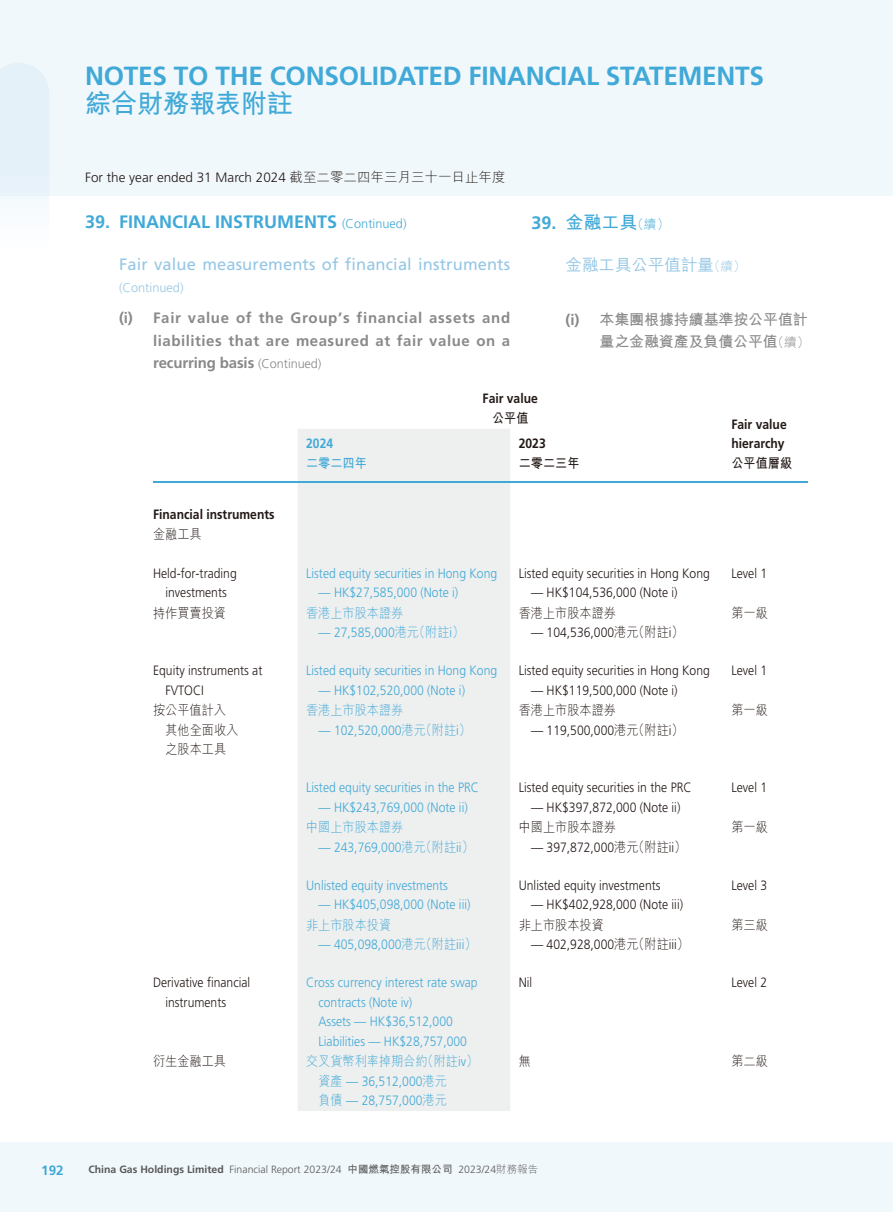
<style>
.page{position:relative;width:893px;height:1212px;background:#f1f8fc}
.page>*{position:absolute;margin:0;border:0;box-sizing:border-box;transform-origin:0 0}
.t1{font:700 26.25px "Frutiger LT Std";letter-spacing:-.01em;color:#41a9d7}
.t2{font:26.25px "M Hei HK Bold E Ten B5 H";letter-spacing:-.01em;color:#41a9d7}
.t3{font:700 18px "Frutiger LT Std";color:#41a9d7}
.t4{font:18px "M Hei HK Bold E Ten B5 H";color:#41a9d7}
.t5{font:16.5px "Frutiger LT Std";letter-spacing:.005em;color:#95c7e5}
.t6{font:16.5px "M Hei HK Medium E Ten B5 H";color:#95c7e5}
.t7{font:700 15px/22.5px "Frutiger LT Std";letter-spacing:.035em;color:#898989;text-align:justify}
.t8{font:15px/22.5px "M Hei HK Bold E Ten B5 H";letter-spacing:-.01em;color:#898989;text-align:right}
.t9{font:300 13.5px/19.5px "Frutiger LT Std";color:#41a9d7;scale:.9 1}
.t10{font:300 13.5px/19.5px "Frutiger LT Std";color:#231916;scale:.9 1}
.t11{font:13.5px/19.5px "M Hei HK Light E Ten B5 H";color:#231916;scale:.9 1}
.t12{font:700 13.5px/19.5px "Frutiger LT Std";color:#231916;scale:.9 1}
.t13{font:13.5px "M Hei HK Light E Ten B5 H";color:#41a9d7;scale:.9 1}
.t14{font:300 13.5px "Frutiger LT Std";color:#231916}
.t15{font:13.5px "M Hei HK Bold E Ten B5 H";color:#231916;scale:.9 1}
.t16{font:13.5px "M Hei HK Bold E Ten B5 H";color:#41a9d7;scale:.9 1}
.t17{font:700 13.5px "Frutiger LT Std";color:#41a9d7;scale:.9 1}
.t18{font:700 13.5px "Frutiger LT Std";color:#41a9d7}
.t19{font:300 12.75px "Frutiger LT Std";color:#95c7e5}
.t20{font:300 10.5px "Frutiger LT Std";color:#595857}
.s1{font-family:"M Hei HK Light E Ten B5 H";font-weight:400}
.s2{font-family:"Frutiger LT Std";font-weight:700}
.s3{font-family:"M Hei HK Light E Ten B5 H";font-size:12.75px}
.s4{font-weight:300;font-size:12.75px}
.s5{font-family:"Frutiger LT Std";font-weight:300}
.s6{font-weight:700}
.s7{font-family:"M Hei HK Bold E Ten B5 H";font-weight:400}
</style>
<div class="page">
<div style="left:0;top:196px;width:893px;height:946px;background:#fff"></div>
<div style="left:0;top:63px;width:49px;height:138px;background:#e5f1f9"></div>
<div style="left:298px;top:429px;width:212px;height:682px;background:#eeefef"></div>
<hr style="left:153px;top:481px;width:655px;height:2px;background:#41a9d7">
<h1 class="t1" style="left:85px;top:63px;width:681px">NOTES TO THE CONSOLIDATED FINANCIAL STATEMENTS</h1>
<h1 class="t2" style="left:85px;top:93px;width:210px">綜合財務報表附註</h1>
<p class="t14" style="left:85px;top:171px;width:422px">For the year ended 31 March 2024 <span class="s1">截至二零二四年三月三十一日止年度</span></p>
<h2 class="t4" style="left:531px;top:215px;width:139px"><span class="s2">39.</span> 金融工具<span class="s3">（續）</span></h2>
<p class="t6" style="left:566px;top:258px;width:182px">金融工具公平值計量<span class="s3">（續）</span></p>
<p class="t8" style="left:566px;top:310px;width:245px"><span class="s2">(i)</span> 本集團根據持續基準按公平值計量之金融資產及負債公平值<span class="s3">（續）</span></p>
<h2 class="t3" style="left:85px;top:213px;width:323px">39. FINANCIAL INSTRUMENTS <span class="s4">(Continued)</span></h2>
<p class="t5" style="left:119px;top:256px;width:393px">Fair value measurements of financial instruments</p>
<p class="t19" style="left:119px;top:281px;width:66px">(Continued)</p>
<p class="t7" style="left:153px;top:307px;width:359px;text-indent:-34px">(i) Fair value of the Group’s financial assets and liabilities that are measured at fair value on a recurring basis <span class="s4">(Continued)</span></p>
<p class="t12" style="left:483px;top:389px;width:63px">Fair value</p>
<p class="t15" style="left:492px;top:413px;width:42px">公平值</p>
<p class="t12" style="left:731px;top:415px;width:63px">Fair value hierarchy</p>
<p class="t17" style="left:306px;top:437px;width:32px">2024</p>
<p class="t12" style="left:519px;top:434px;width:32px">2023</p>
<p class="t16" style="left:306px;top:458px;width:69px">二零二四年</p>
<p class="t15" style="left:519px;top:458px;width:69px">二零二三年</p>
<p class="t15" style="left:731px;top:458px;width:69px">公平值層級</p>
<p class="t12" style="left:153px;top:506px;width:137px">Financial instruments</p>
<p class="t11" style="left:153px;top:526px;width:56px">金融工具</p>
<p class="t10" style="left:153px;top:564px;width:95px;text-align:center">Held-for-trading investments</p>
<p class="t9" style="left:306px;top:564px;width:214px">Listed equity securities in Hong Kong</p>
<p class="t9" style="left:318px;top:584px;width:157px">— HK$27,585,000 (Note i)</p>
<p class="t11" style="left:153px;top:604px;width:83px">持作買賣投資</p>
<p class="t13" style="left:306px;top:607px;width:110px">香港上市股本證券</p>
<p class="t9" style="left:318px;top:623px;width:164px">— 27,585,000<span class="s1">港元（附註</span>i<span class="s1">）</span></p>
<p class="t10" style="left:165px;top:662px;width:109px;text-indent:-12px">Equity instruments at<br>FVTOCI</p>
<p class="t9" style="left:306px;top:662px;width:214px">Listed equity securities in Hong Kong</p>
<p class="t9" style="left:318px;top:681px;width:164px">— HK$102,520,000 (Note i)</p>
<p class="t11" style="left:165px;top:702px;width:83px;text-indent:-12px">按公平值計入其他全面收入之股本工具</p>
<p class="t13" style="left:306px;top:705px;width:110px">香港上市股本證券</p>
<p class="t9" style="left:318px;top:721px;width:171px">— 102,520,000<span class="s1">港元（附註</span>i<span class="s1">）</span></p>
<p class="t9" style="left:306px;top:779px;width:194px">Listed equity securities in the PRC</p>
<p class="t9" style="left:318px;top:798px;width:167px">— HK$243,769,000 (Note ii)</p>
<p class="t13" style="left:306px;top:822px;width:110px">中國上市股本證券</p>
<p class="t9" style="left:318px;top:838px;width:174px">— 243,769,000<span class="s1">港元（附註</span>ii<span class="s1">）</span></p>
<p class="t9" style="left:306px;top:876px;width:159px">Unlisted equity investments</p>
<p class="t9" style="left:318px;top:896px;width:170px">— HK$405,098,000 (Note iii)</p>
<p class="t13" style="left:306px;top:919px;width:96px">非上市股本投資</p>
<p class="t9" style="left:318px;top:935px;width:177px">— 405,098,000<span class="s1">港元（附註</span>iii<span class="s1">）</span></p>
<p class="t10" style="left:519px;top:564px;width:214px">Listed equity securities in Hong Kong</p>
<p class="t10" style="left:531px;top:584px;width:164px">— HK$104,536,000 (Note i)</p>
<p class="t11" style="left:519px;top:604px;width:110px">香港上市股本證券</p>
<p class="t10" style="left:531px;top:623px;width:171px">— 104,536,000<span class="s1">港元（附註</span>i<span class="s1">）</span></p>
<p class="t10" style="left:519px;top:662px;width:214px">Listed equity securities in Hong Kong</p>
<p class="t10" style="left:531px;top:681px;width:164px">— HK$119,500,000 (Note i)</p>
<p class="t11" style="left:519px;top:702px;width:110px">香港上市股本證券</p>
<p class="t10" style="left:531px;top:721px;width:171px">— 119,500,000<span class="s1">港元（附註</span>i<span class="s1">）</span></p>
<p class="t10" style="left:519px;top:779px;width:194px">Listed equity securities in the PRC</p>
<p class="t10" style="left:531px;top:798px;width:167px">— HK$397,872,000 (Note ii)</p>
<p class="t11" style="left:519px;top:819px;width:110px">中國上市股本證券</p>
<p class="t10" style="left:531px;top:838px;width:174px">— 397,872,000<span class="s1">港元（附註</span>ii<span class="s1">）</span></p>
<p class="t10" style="left:519px;top:876px;width:159px">Unlisted equity investments</p>
<p class="t10" style="left:531px;top:896px;width:170px">— HK$402,928,000 (Note iii)</p>
<p class="t11" style="left:519px;top:916px;width:96px">非上市股本投資</p>
<p class="t10" style="left:531px;top:935px;width:177px">— 402,928,000<span class="s1">港元（附註</span>iii<span class="s1">）</span></p>
<p class="t10" style="left:731px;top:564px;width:41px">Level 1</p>
<p class="t11" style="left:731px;top:604px;width:42px">第一級</p>
<p class="t10" style="left:731px;top:662px;width:41px">Level 1</p>
<p class="t11" style="left:731px;top:702px;width:42px">第一級</p>
<p class="t10" style="left:731px;top:779px;width:41px">Level 1</p>
<p class="t11" style="left:731px;top:819px;width:42px">第一級</p>
<p class="t10" style="left:731px;top:876px;width:41px">Level 3</p>
<p class="t11" style="left:731px;top:916px;width:42px">第三級</p>
<p class="t10" style="left:165px;top:974px;width:96px;text-indent:-12px">Derivative financial instruments</p>
<p class="t9" style="left:318px;top:974px;width:178px;text-indent:-12px">Cross currency interest rate swap contracts (Note iv)<br>Assets — HK$36,512,000<br>Liabilities — HK$28,757,000</p>
<p class="t10" style="left:519px;top:974px;width:16px">Nil</p>
<p class="t10" style="left:731px;top:974px;width:41px">Level 2</p>
<p class="t11" style="left:153px;top:1053px;width:83px">衍生金融工具</p>
<p class="t13" style="left:306px;top:1056px;width:193px">交叉貨幣利率掉期合約（附註<span class="s5">iv</span>）</p>
<p class="t9" style="left:318px;top:1072px;width:144px"><span class="s1">資產</span> — 36,512,000<span class="s1">港元負債</span> — 28,757,000<span class="s1">港元</span></p>
<p class="t11" style="left:519px;top:1053px;width:15px">無</p>
<p class="t11" style="left:731px;top:1053px;width:42px">第二級</p>
<p class="t18" style="left:41px;top:1163px;width:24px">192</p>
<p class="t20" style="left:88px;top:1164px;width:451px"><span class="s6">China Gas Holdings Limited</span> Financial Report 2023/24 <span class="s7">中國燃氣控股有限公司</span> 2023/24<span class="s1">財務報告</span></p>
</div>
